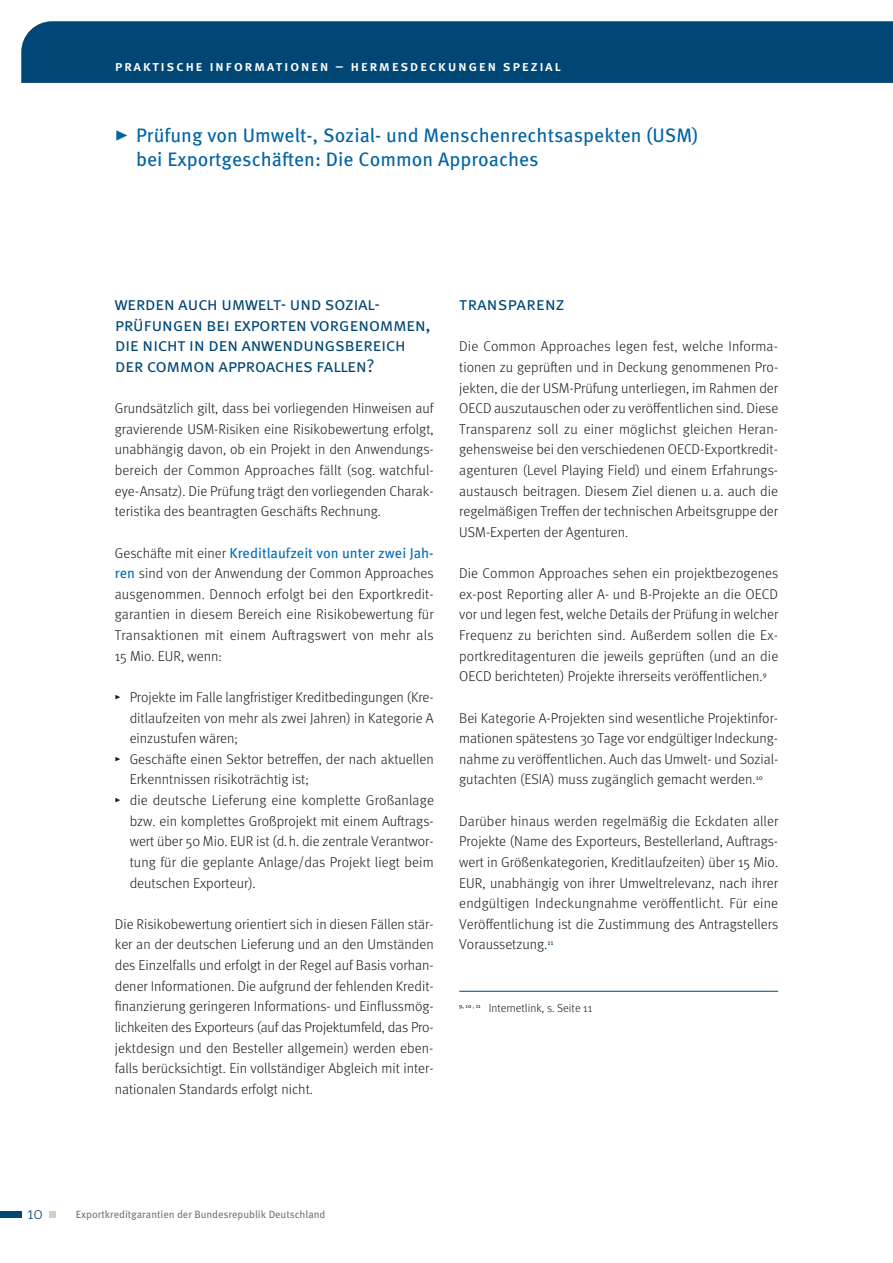
<style>
.page{position:relative;width:893px;height:1263px;background:#fff}
.page>*{position:absolute;margin:0;border:0;box-sizing:border-box;transform-origin:0 0}
.t1{font:19.5px/23.4px "Meta Pro";color:#0063a4}
.t2{font:18.3px/20.5px "Meta Pro Norm";letter-spacing:-.03em;color:#004775}
.t3{font:18.3px "Meta Pro Norm";letter-spacing:-.01em;color:#004775}
.t4{font:300 17.25px "Meta Pro";color:#004775}
.t5{font:500 14.7px "Meta Pro";letter-spacing:.1em;color:#fff}
.t6{font:300 14.25px/20.5px "Meta Pro";color:#1a1a18;text-align:justify}
.t7{font:300 11.7px "Meta Pro";color:#1a1a18}
.t8{font:10.5px "Meta Pro";letter-spacing:-.005em;color:#7a766d}
.s1{font-weight:400;color:#006db1}
</style>
<div class="page">
<div style="left:0;top:1211px;width:21px;height:7px;background:#004775"></div>
<div style="left:49px;top:1211px;width:7px;height:7px;background:#d5cfc2"></div>
<div style="left:21px;top:21px;width:872px;height:62px;background:#004775"></div>
<hr style="left:459px;top:991px;width:319px;height:1px;background:#004775">
<svg style="left:116px;top:130px;width:11px;height:11px"></svg>
<p class="t5" style="left:115px;top:54px;width:447px">praktische informationen – hermesdeckungen spezial</p>
<h1 class="t1" style="left:136px;top:123px;width:564px">Prüfung von Umwelt-, Sozial- und Menschenrechtsaspekten (USM) bei Exportgeschäften: Die Common Approaches</h1>
<p class="t2" style="left:115px;top:292px;width:318px">werden auch umwelt- und sozial&shy;prüfungen bei exporten vorgenommen, die nicht in den anwendungsbereich der common approaches fallen?</p>
<p class="t6" style="left:115px;top:397px;width:320px">Grundsätzlich gilt, dass bei vorliegenden Hinweisen auf gravierende USM-Risiken eine Risikobewertung erfolgt, unabhängig davon, ob ein Projekt in den Anwendungs&shy;bereich der Common Approaches fällt (sog. watchful&shy;eye-Ansatz). Die Prüfung trägt den vorliegenden Charak&shy;teristika des beantragten Geschäfts Rechnung.</p>
<p class="t6" style="left:115px;top:542px;width:320px">Geschäfte mit einer <span class="s1">Kreditlaufzeit von unter zwei Jah&shy;ren</span> sind von der Anwendung der Common Approaches ausgenommen. Dennoch erfolgt bei den Exportkredit&shy;garantien in diesem Bereich eine Risikobewertung für Transaktionen mit einem Auftragswert von mehr als 15 Mio. EUR, wenn:</p>
<p class="t6" style="left:115px;top:686px;width:320px">▸ Projekte im Falle langfristiger Kreditbedingungen (Kre-</p>
<p class="t6" style="left:130px;top:707px;width:306px">ditlaufzeiten von mehr als zwei Jahren) in Kategorie A</p>
<p class="t6" style="left:130px;top:727px;width:110px">einzustufen wären;</p>
<p class="t6" style="left:115px;top:748px;width:320px">▸ Geschäfte einen Sektor betreffen, der nach aktuellen</p>
<p class="t6" style="left:130px;top:768px;width:181px">Erkenntnissen risikoträchtig ist;</p>
<p class="t6" style="left:115px;top:789px;width:321px">▸ die deutsche Lieferung eine komplette Großanlage</p>
<p class="t6" style="left:130px;top:810px;width:305px">bzw. ein komplettes Großprojekt mit einem Auftrags-</p>
<p class="t6" style="left:130px;top:830px;width:306px">wert über 50 Mio. EUR ist (d.h. die zentrale Verantwor-</p>
<p class="t6" style="left:130px;top:851px;width:305px">tung für die geplante Anlage/das Projekt liegt beim</p>
<p class="t6" style="left:130px;top:871px;width:128px">deutschen Exporteur).</p>
<p class="t6" style="left:115px;top:913px;width:320px">Die Risikobewertung orientiert sich in diesen Fällen stär&shy;ker an der deutschen Lieferung und an den Umständen des Einzelfalls und erfolgt in der Regel auf Basis vorhan&shy;dener Informationen. Die aufgrund der fehlenden Kredit&shy;finanzierung geringeren Informations- und Einflussmög&shy;lichkeiten des Exporteurs (auf das Projektumfeld, das Pro&shy;jektdesign und den Besteller allgemein) werden eben&shy;falls berücksichtigt. Ein vollständiger Abgleich mit inter&shy;nationalen Standards erfolgt nicht.</p>
<p class="t3" style="left:459px;top:290px;width:107px">transparenz</p>
<p class="t6" style="left:459px;top:335px;width:321px">Die Common Approaches legen fest, welche Informa&shy;tionen zu geprüften und in Deckung genommenen Pro&shy;jekten, die der USM-Prüfung unterliegen, im Rahmen der OECD auszutauschen oder zu veröffentlichen sind. Diese Transparenz soll zu einer möglichst gleichen Heran&shy;gehensweise bei den verschiedenen OECD-Exportkredit&shy;agenturen (Level Playing Field) und einem Erfahrungs&shy;austausch beitragen. Diesem Ziel dienen u. a. auch die regelmäßigen Treffen der technischen Arbeitsgruppe der USM-Experten der Agenturen.</p>
<p class="t6" style="left:459px;top:562px;width:321px">Die Common Approaches sehen ein projektbezogenes ex-post Reporting aller A- und B-Projekte an die OECD vor und legen fest, welche Details der Prüfung in welcher Frequenz zu berichten sind. Außerdem sollen die Ex&shy;portkreditagenturen die jeweils geprüften (und an die OECD berichteten) Projekte ihrerseits veröffentlichen.<sup>9</sup></p>
<p class="t6" style="left:459px;top:707px;width:321px">Bei Kategorie A-Projekten sind wesentliche Projektinfor&shy;mationen spätestens 30 Tage vor endgültiger Indeckung&shy;nahme zu veröffentlichen. Auch das Umwelt- und Sozial&shy;gutachten (ESIA) muss zugänglich gemacht werden.<sup>10</sup></p>
<p class="t6" style="left:459px;top:810px;width:321px">Darüber hinaus werden regelmäßig die Eckdaten aller Projekte (Name des Exporteurs, Bestellerland, Auftrags&shy;wert in Größenkategorien, Kreditlaufzeiten) über 15 Mio.<br>EUR, unabhängig von ihrer Umweltrelevanz, nach ihrer endgültigen Indeckungnahme veröffentlicht. Für eine Veröffentlichung ist die Zustimmung des Antragstellers Voraussetzung.<sup>11</sup></p>
<p class="t7" style="left:459px;top:999px;width:134px"><sup>9,</sup> <sup>10</sup> <sup>,</sup> <sup>11</sup> Internetlink, s. Seite 11</p>
<p class="t4" style="left:27px;top:1200px;width:18px">10</p>
<p class="t8" style="left:76px;top:1206px;width:251px">Exportkreditgarantien der Bundesrepublik Deutschland</p>
</div>
